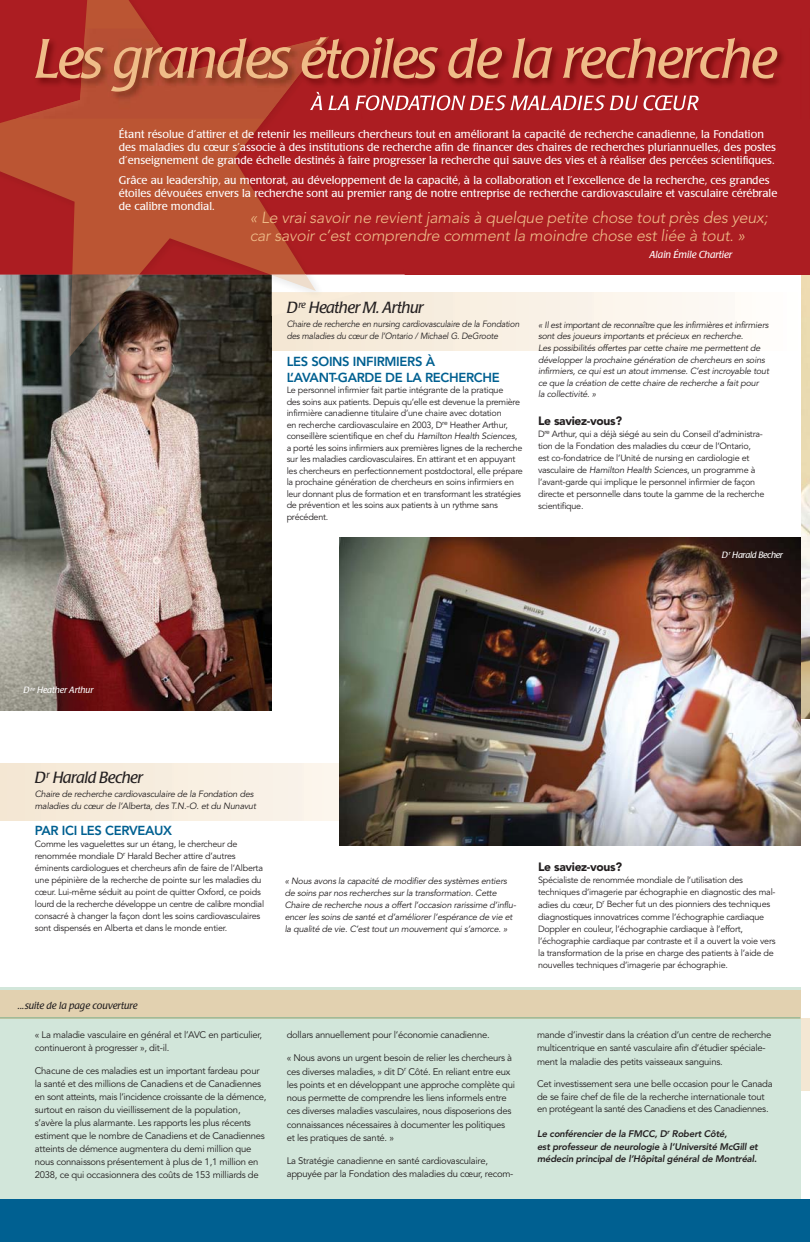
<style>
.page{position:relative;width:810px;height:1242px;background:#fff}
.page>*{position:absolute;margin:0;border:0;box-sizing:border-box;transform-origin:0 0}
.t1{font:italic 55px "Poppl Laudatio";letter-spacing:-.025em;color:#efbc88}
.t2{font:italic 300 16px/18px "Avenir";letter-spacing:-.01em;color:#efbc88}
.t3{font:italic 16px "Poppl Laudatio";letter-spacing:-.025em;color:#231f20}
.t4{font:800 13px/15.6px "Avenir";letter-spacing:-.025em;color:#006091}
.t5{font:900 12px "Avenir";letter-spacing:-.025em;color:#231f20}
.t6{font:11px/13px "Poppl Laudatio";color:#fff}
.t7{font:italic 10px "Poppl Laudatio";color:#231f20}
.t8{font:italic 10px "Poppl Laudatio";color:#fff}
.t9{font:9.5px/13px "Avenir";letter-spacing:-.025em;color:#231f20}
.t10{font:italic 800 9.5px/12.5px "Avenir";letter-spacing:-.02em;color:#231f20}
.t11{font:9px/12px "Avenir";letter-spacing:-.025em;color:#231f20}
.t12{font:italic 9px/11.6px "Avenir";letter-spacing:-.02em;color:#231f20}
.t13{font:italic 9px/12px "Avenir";letter-spacing:-.02em;color:#231f20;scale:.95 1}
.t14{font:italic 9px "Poppl Laudatio";color:#fff}
.t15{font:italic 9px "Poppl Laudatio";letter-spacing:-.025em;color:#fff}
.s1{font-style:italic}
</style>
<div class="page">
<div style="left:267px;top:292px;width:534px;height:58px;background:linear-gradient(to right,#f4e6d2,#fffdfb)"></div>
<img style="left:0;top:389px;width:272px;height:322px">
<div style="left:801px;top:1018px;width:9px;height:72px;background:#f4e7d3"></div>
<div style="left:0;top:763px;width:497px;height:57px;background:linear-gradient(to bottom,#f8eee0,#f8eee0)"></div>
<img style="left:801px;top:274px;width:9px;height:444px">
<div style="left:794px;top:0;width:16px;height:274px;background:#ac1d22"></div>
<div style="left:0;top:988px;width:800px;height:216px;background:#d2e6da"></div>
<div style="left:0;top:1199px;width:810px;height:43px;background:#006091"></div>
<div style="left:0;top:990px;width:800px;height:29px;background:#e2d1b0"></div>
<hr style="left:0;top:1017px;width:800px;height:1px;background:#78af8b">
<div style="left:0;top:0;width:801px;height:274px;background:#ac1d22"></div>
<div style="left:272px;top:292px;width:88px;height:24px;background:#f6ead8"></div>
<img style="left:0;top:274px;width:272px;height:115px">
<img style="left:70px;top:274px;width:202px;height:83px">
<img style="left:0;top:0;width:305px;height:274px">
<img style="left:363px;top:40px;width:421px;height:71px">
<img style="left:4px;top:29px;width:359px;height:90px">
<img style="left:15px;top:29px;width:314px;height:90px">
<img style="left:316px;top:92px;width:357px;height:18px">
<img style="left:340px;top:538px;width:461px;height:308px">
<h1 class="t1" style="left:35px;top:38px;width:744px">Les grandes étoiles de la recherche</h1>
<p class="t6" style="left:119px;top:129px;width:659px">Étant résolue d’attirer et de retenir les meilleurs chercheurs tout en améliorant la capacité de recherche canadienne, la Fondation des maladies du cœur s’associe à des institutions de recherche afin de financer des chaires de recherches pluriannuelles, des postes d’enseignement de grande échelle destinés à faire progresser la recherche qui sauve des vies et à réaliser des percées scientifiques.</p>
<p class="t6" style="left:119px;top:175px;width:660px">Grâce au leadership, au mentorat, au développement de la capacité, à la collaboration et l’excellence de la recherche, ces grandes étoiles dévouées envers la recherche sont au premier rang de notre entreprise de recherche cardiovasculaire et vasculaire cérébrale de calibre mondial.</p>
<p class="t8" style="left:650px;top:251px;width:84px">Alain Émile Chartier</p>
<h2 class="t2" style="left:250px;top:210px;width:520px">« Le vrai savoir ne revient jamais à quelque petite chose tout près des yeux; car savoir c’est comprendre comment la moindre chose est liée à tout. »</h2>
<h2 class="t3" style="left:287px;top:301px;width:138px">D<sup>re</sup> Heather M. Arthur</h2>
<p class="t13" style="left:287px;top:319px;width:247px">Chaire de recherche en nursing cardiovasculaire de la Fondation des maladies du cœur de l’Ontario / Michael G. DeGroote</p>
<h3 class="t4" style="left:287px;top:355px;width:215px">LES SOINS INFIRMIERS À<br>L’AVANT-GARDE DE LA RECHERCHE</h3>
<p class="t11" style="left:287px;top:385px;width:238px;line-height:11.5px">Le personnel infirmier fait partie intégrante de la pratique<br>des soins aux patients. Depuis qu’elle est devenue la première infirmière canadienne titulaire d’une chaire avec dotation<br>en recherche cardiovasculaire en 2003, D<sup>re</sup> Heather Arthur, conseillère scientifique en chef du <span class="s1">Hamilton Health Sciences</span>, a porté les soins infirmiers aux premières lignes de la recherche sur les maladies cardiovasculaires. En attirant et en appuyant les chercheurs en perfectionnement postdoctoral, elle prépare la prochaine génération de chercheurs en soins infirmiers en leur donnant plus de formation et en transformant les stratégies de prévention et les soins aux patients à un rythme sans précédent.</p>
<p class="t12" style="left:538px;top:320px;width:233px">« Il est important de reconnaître que les infirmières et infirmiers sont des joueurs importants et précieux en recherche.<br>Les possibilités offertes par cette chaire me permettent de développer la prochaine génération de chercheurs en soins infirmiers, ce qui est un atout immense. C’est incroyable tout ce que la création de cette chaire de recherche a fait pour<br>la collectivité. »</p>
<h3 class="t5" style="left:538px;top:416px;width:86px">Le saviez-vous?</h3>
<p class="t11" style="left:538px;top:429px;width:228px">D<sup>re</sup> Arthur, qui a déjà siégé au sein du Conseil d’administra&shy;tion de la Fondation des maladies du cœur de l’Ontario, est co-fondatrice de l’Unité de nursing en cardiologie et vasculaire de <span class="s1">Hamilton Health Sciences</span>, un programme à l’avant-garde qui implique le personnel infirmier de façon directe et personnelle dans toute la gamme de la recherche scientifique.</p>
<p class="t15" style="left:722px;top:551px;width:62px">D<sup>r</sup> Harald Becher</p>
<p class="t14" style="left:23px;top:687px;width:71px">D <sup>re</sup> Heather Arthur</p>
<h2 class="t3" style="left:35px;top:771px;width:110px">D<sup>r</sup> Harald Becher</h2>
<p class="t12" style="left:35px;top:789px;width:223px;line-height:12px">Chaire de recherche cardiovasculaire de la Fondation des maladies du cœur de l’Alberta, des T.N.-O. et du Nunavut</p>
<h3 class="t4" style="left:35px;top:824px;width:139px">PAR ICI LES CERVEAUX</h3>
<p class="t11" style="left:35px;top:839px;width:231px">Comme les vaguelettes sur un étang, le chercheur de renommée mondiale D<sup>r</sup> Harald Becher attire d’autres éminents cardiologues et chercheurs afin de faire de l’Alberta une pépinière de la recherche de pointe sur les maladies du cœur. Lui-même séduit au point de quitter Oxford, ce poids lourd de la recherche développe un centre de calibre mondial consacré à changer la façon dont les soins cardiovasculaires sont dispensés en Alberta et dans le monde entier.</p>
<p class="t12" style="left:285px;top:875px;width:233px;line-height:12px">« Nous avons la capacité de modifier des systèmes entiers de soins par nos recherches sur la transformation. Cette Chaire de recherche nous a offert l’occasion rarissime d’influ&shy;encer les soins de santé et d’améliorer l’espérance de vie et la qualité de vie. C’est tout un mouvement qui s’amorce. »</p>
<p class="t7" style="left:18px;top:1002px;width:121px">...suite de la page couverture</p>
<p class="t9" style="left:35px;top:1029px;width:229px">« La maladie vasculaire en général et l’AVC en particulier, continueront à progresser », dit-il.</p>
<p class="t9" style="left:35px;top:1065px;width:233px">Chacune de ces maladies est un important fardeau pour la santé et des millions de Canadiens et de Canadiennes en sont atteints, mais l’incidence croissante de la démence, surtout en raison du vieillissement de la population, s’avère la plus alarmante. Les rapports les plus récents estiment que le nombre de Canadiens et de Canadiennes atteints de démence augmentera du demi million que nous connaissons présentement à plus de 1,1 million en 2038, ce qui occasionnera des coûts de 153 milliards de</p>
<p class="t9" style="left:287px;top:1029px;width:205px">dollars annuellement pour l’économie canadienne.</p>
<p class="t9" style="left:287px;top:1052px;width:230px;line-height:13.3px">« Nous avons un urgent besoin de relier les chercheurs à ces diverses maladies, » dit D<sup>r</sup> Côté. En reliant entre eux les points et en développant une approche complète qui nous permette de comprendre les liens informels entre ces diverses maladies vasculaires, nous disposerions des connaissances nécessaires à documenter les politiques et les pratiques de santé. »</p>
<p class="t9" style="left:287px;top:1155px;width:228px;line-height:13.3px">La Stratégie canadienne en santé cardiovasculaire, appuyée par la Fondation des maladies du cœur, recom-</p>
<h3 class="t5" style="left:538px;top:862px;width:86px">Le saviez-vous?</h3>
<p class="t11" style="left:538px;top:875px;width:239px">Spécialiste de renommée mondiale de l’utilisation des techniques d’imagerie par échographie en diagnostic des mal&shy;adies du cœur, D<sup>r</sup> Becher fut un des pionniers des techniques diagnostiques innovatrices comme l’échographie cardiaque Doppler en couleur, l’échographie cardiaque à l’effort, l’échographie cardiaque par contraste et il a ouvert la voie vers la transformation de la prise en charge des patients à l’aide de nouvelles techniques d’imagerie par échographie.</p>
<p class="t9" style="left:537px;top:1029px;width:236px;line-height:13.3px">mande d’investir dans la création d’un centre de recherche multicentrique en santé vasculaire afin d’étudier spéciale&shy;ment la maladie des petits vaisseaux sanguins.</p>
<p class="t9" style="left:537px;top:1079px;width:237px;line-height:12.5px">Cet investissement sera une belle occasion pour le Canada de se faire chef de file de la recherche internationale tout en protégeant la santé des Canadiens et des Canadiennes.</p>
<p class="t10" style="left:537px;top:1129px;width:222px">Le conférencier de la FMCC, D<sup>r</sup> Robert Côté,<br>est professeur de neurologie à l’Université McGill et médecin principal de l’Hôpital général de Montréal.</p>
</div>
